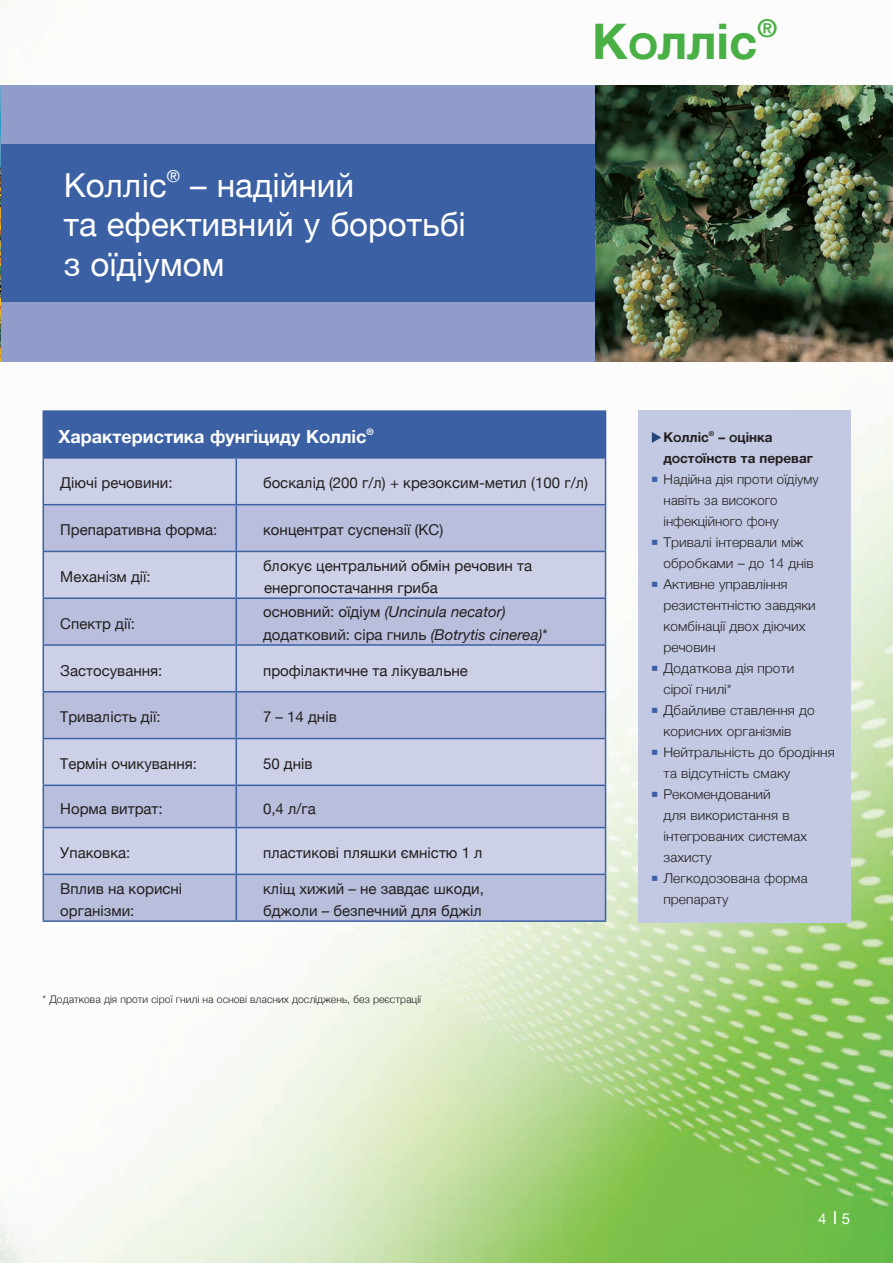
<style>
.page{position:relative;width:893px;height:1263px;background:#fff}
.page>*{position:absolute;margin:0;border:0;box-sizing:border-box;transform-origin:0 0}
.t1{font:700 49.05px "Helvetica Neue";color:#49b045}
.t2{font:33px/39.6px "Helvetica Neue";color:#fff}
.t3{font:700 18px "Helvetica Neue";color:#fff}
.t4{font:15px/22.5px "Helvetica Neue";color:#231f20}
.t5{font:15px "Helvetica Neue";color:#fff}
.t6{font:300 13.5px/21px "Helvetica Neue";color:#231f20}
.t7{font:700 13.5px/21px "Helvetica Neue";color:#231f20}
.t8{font:300 10.5px "Helvetica Neue";color:#231f20}
.t9{font:700 9px "Helvetica Neue";color:#fff}
.t10{font:700 6.75px "Helvetica Neue";color:#231f20}
.s1{font-style:italic}
.s2{font-size:18px}
</style>
<div class="page">
<img style="left:0;top:0;width:893px;height:1263px">
<div style="left:0;top:85px;width:893px;height:276px;background:#909dca"></div>
<div style="left:0;top:145px;width:893px;height:157px;background:#3b61a4"></div>
<img style="left:0;top:85px;width:1px;height:276px">
<img style="left:595px;top:85px;width:298px;height:276px">
<div style="left:638px;top:410px;width:213px;height:513px;background:#c3c9e2"></div>
<div style="left:43px;top:411px;width:562px;height:47px;background:#3b61a4"></div>
<div style="left:44px;top:459px;width:561px;height:45px;background:#cdd1e7"></div>
<svg style="left:44px;top:505px;width:561px;height:415px;background:#c0c5e0"></svg>
<hr style="left:43px;top:410px;width:193px;height:2px;background:#3b61a4">
<hr style="left:236px;top:410px;width:370px;height:2px;background:#3b61a4">
<hr style="left:605px;top:412px;width:1px;height:45px;background:#3b61a4">
<hr style="left:43px;top:457px;width:193px;height:2px;background:#3b61a4">
<hr style="left:43px;top:459px;width:1px;height:45px;background:#3b61a4">
<hr style="left:236px;top:457px;width:370px;height:2px;background:#3b61a4">
<hr style="left:235px;top:459px;width:2px;height:45px;background:#3b61a4">
<hr style="left:605px;top:459px;width:1px;height:45px;background:#3b61a4">
<hr style="left:43px;top:504px;width:193px;height:1px;background:#3b61a4">
<hr style="left:43px;top:505px;width:1px;height:46px;background:#3b61a4">
<hr style="left:236px;top:504px;width:370px;height:1px;background:#3b61a4">
<hr style="left:235px;top:505px;width:2px;height:46px;background:#3b61a4">
<hr style="left:605px;top:505px;width:1px;height:46px;background:#3b61a4">
<hr style="left:43px;top:551px;width:193px;height:1px;background:#3b61a4">
<hr style="left:43px;top:552px;width:1px;height:45px;background:#3b61a4">
<hr style="left:236px;top:551px;width:370px;height:1px;background:#3b61a4">
<hr style="left:236px;top:552px;width:1px;height:45px;background:#3b61a4">
<hr style="left:605px;top:552px;width:1px;height:45px;background:#3b61a4">
<hr style="left:43px;top:597px;width:193px;height:2px;background:#3b61a4">
<hr style="left:43px;top:599px;width:1px;height:45px;background:#3b61a4">
<hr style="left:236px;top:597px;width:370px;height:2px;background:#3b61a4">
<hr style="left:236px;top:599px;width:1px;height:45px;background:#3b61a4">
<hr style="left:605px;top:599px;width:1px;height:45px;background:#3b61a4">
<hr style="left:43px;top:644px;width:193px;height:2px;background:#3b61a4">
<hr style="left:43px;top:646px;width:1px;height:45px;background:#3b61a4">
<hr style="left:236px;top:644px;width:370px;height:2px;background:#3b61a4">
<hr style="left:236px;top:646px;width:1px;height:45px;background:#3b61a4">
<hr style="left:605px;top:646px;width:1px;height:45px;background:#3b61a4">
<hr style="left:43px;top:691px;width:193px;height:1px;background:#3b61a4">
<hr style="left:43px;top:692px;width:1px;height:46px;background:#3b61a4">
<hr style="left:236px;top:691px;width:370px;height:1px;background:#3b61a4">
<hr style="left:236px;top:692px;width:1px;height:46px;background:#3b61a4">
<hr style="left:605px;top:692px;width:1px;height:46px;background:#3b61a4">
<hr style="left:43px;top:738px;width:193px;height:1px;background:#3b61a4">
<hr style="left:43px;top:739px;width:1px;height:45px;background:#3b61a4">
<hr style="left:236px;top:738px;width:370px;height:1px;background:#3b61a4">
<hr style="left:236px;top:739px;width:1px;height:45px;background:#3b61a4">
<hr style="left:605px;top:739px;width:1px;height:45px;background:#3b61a4">
<hr style="left:43px;top:784px;width:193px;height:2px;background:#3b61a4">
<hr style="left:43px;top:786px;width:1px;height:41px;background:#3b61a4">
<hr style="left:236px;top:784px;width:370px;height:2px;background:#3b61a4">
<hr style="left:236px;top:786px;width:1px;height:41px;background:#3b61a4">
<hr style="left:605px;top:786px;width:1px;height:41px;background:#3b61a4">
<hr style="left:43px;top:827px;width:193px;height:1px;background:#3b61a4">
<hr style="left:43px;top:828px;width:1px;height:46px;background:#3b61a4">
<hr style="left:236px;top:827px;width:370px;height:1px;background:#3b61a4">
<hr style="left:236px;top:828px;width:1px;height:46px;background:#3b61a4">
<hr style="left:605px;top:828px;width:1px;height:46px;background:#3b61a4">
<hr style="left:43px;top:874px;width:193px;height:1px;background:#3b61a4">
<hr style="left:43px;top:875px;width:1px;height:45px;background:#3b61a4">
<hr style="left:236px;top:874px;width:370px;height:1px;background:#3b61a4">
<hr style="left:236px;top:875px;width:1px;height:45px;background:#3b61a4">
<hr style="left:605px;top:875px;width:1px;height:45px;background:#3b61a4">
<hr style="left:43px;top:920px;width:563px;height:2px;background:#3b61a4">
<svg style="left:652px;top:432px;width:9px;height:11px"></svg>
<h2 class="t2" style="left:64px;top:165px;width:404px">Колліс<sup>®</sup> – надійний<br>та ефективний у боротьбі з оїдіумом</h2>
<h1 class="t1" style="left:592px;top:11px;width:186px">Колліс<sup>®</sup></h1>
<p class="t3" style="left:59px;top:426px;width:309px">Характеристика фунгіциду Колліс</p>
<p class="t9" style="left:367px;top:426px;width:9px">®</p>
<p class="t4" style="left:60px;top:472px;width:114px">Діючі речовини:</p>
<p class="t4" style="left:263px;top:472px;width:326px">боскалід (200 г/л) + крезоксим-метил (100 г/л)</p>
<p class="t4" style="left:60px;top:518px;width:159px">Препаративна форма:</p>
<p class="t4" style="left:263px;top:518px;width:182px">концентрат суспензії (КС)</p>
<p class="t4" style="left:60px;top:565px;width:92px">Механізм дії:</p>
<p class="t4" style="left:263px;top:554px;width:271px">блокує центральний обмін речовин та енергопостачання гриба</p>
<p class="t4" style="left:60px;top:612px;width:76px">Спектр дії:</p>
<p class="t4" style="left:263px;top:600px;width:286px;line-height:23.1px">основний: оїдіум <span class="s1">(Uncinula necator) </span>додатковий: сіра гниль <span class="s1">(Botrytis cinerea)</span>*</p>
<p class="t4" style="left:60px;top:659px;width:104px">Застосування:</p>
<p class="t4" style="left:263px;top:659px;width:206px">профілактичне та лікувальне</p>
<p class="t4" style="left:60px;top:705px;width:102px">Тривалість дії:</p>
<p class="t4" style="left:263px;top:705px;width:75px">7 – 14 днів</p>
<p class="t4" style="left:60px;top:752px;width:138px">Термін очикування:</p>
<p class="t4" style="left:263px;top:752px;width:51px">50 днів</p>
<p class="t4" style="left:60px;top:797px;width:104px">Норма витрат:</p>
<p class="t4" style="left:263px;top:797px;width:54px">0,4 л/гa</p>
<p class="t4" style="left:60px;top:841px;width:72px">Упаковка:</p>
<p class="t4" style="left:263px;top:841px;width:221px">пластикові пляшки ємністю 1 л</p>
<p class="t4" style="left:60px;top:877px;width:124px">Вплив на корисні організми:</p>
<p class="t4" style="left:263px;top:877px;width:222px">кліщ хижий – не завдає шкоди, бджоли – безпечний для бджіл</p>
<p class="t8" style="left:43px;top:993px;width:380px">* Додаткова дія проти сірої гнилі на основі власних досліджень, без реєстрації</p>
<p class="t7" style="left:663px;top:426px;width:47px">Колліс</p>
<p class="t10" style="left:709px;top:429px;width:7px">®</p>
<p class="t7" style="left:663px;top:426px;width:151px;text-indent:55px">– оцінка достоїнств та переваг</p>
<p class="t6" style="left:663px;top:468px;width:173px">Надійна дія проти оїдіуму навіть за високого інфекційного фону<br>Тривалі інтервали між обробками – до 14 днів<br>Активне управління резистентністю завдяки комбінації двох діючих речовин<br>Додаткова дія проти<br>сірої гнилі*<br>Дбайливе ставлення до корисних організмів<br>Нейтральність до бродіння та відсутність смаку<br>Рекомендований<br>для використання в інтегрованих системах захисту<br>Легкодозована форма препарату</p>
<p class="t5" style="left:818px;top:1209px;width:34px">4 <span class="s2">І</span> 5</p>
</div>
